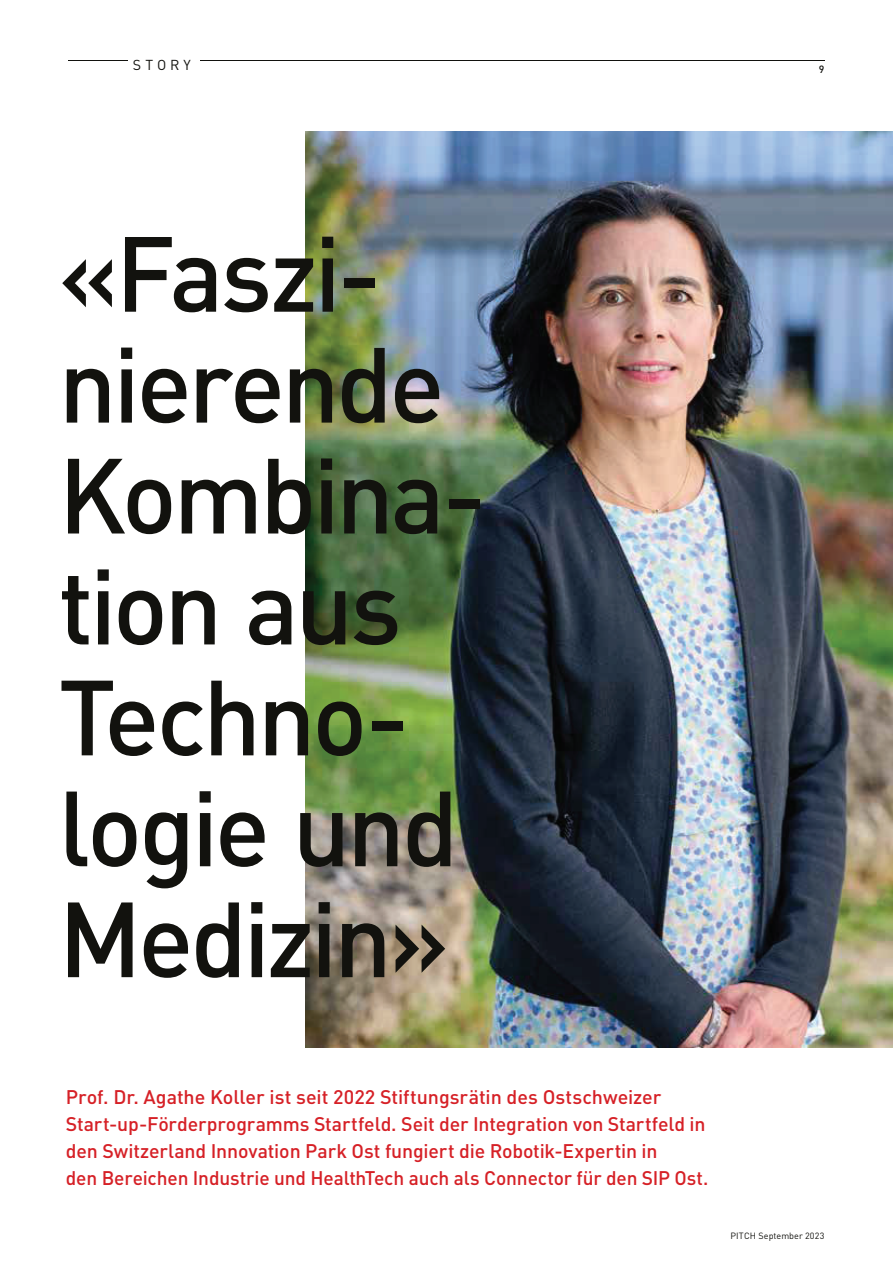
<style>
.page{position:relative;width:893px;height:1263px;background:#fff}
.page>*{position:absolute;margin:0;border:0;box-sizing:border-box;transform-origin:0 0}
.t1{font:500 104.85px/110.9px "DINOT";letter-spacing:-.035em;color:#12120e}
.t2{font:500 19.5px/27px "DINOT";letter-spacing:-.005em;color:#d62026}
.t3{font:14.25px "DINOT";letter-spacing:.275em;color:#12120e}
.t4{font:500 10.5px "DINOT";color:#12120e}
.t5{font:9px "DINOT";letter-spacing:.015em;color:#12120e}
</style>
<div class="page">
<hr style="left:68px;top:60px;width:756px;height:1px;background:#12120e">
<div style="left:129px;top:59px;width:71px;height:11px;background:#fff"></div>
<img style="left:306px;top:131px;width:586px;height:916px">
<p class="t3" style="left:133px;top:57px;width:59px">STORY</p>
<p class="t4" style="left:819px;top:65px;width:7px">9</p>
<h1 class="t1" style="left:58px;top:228px;width:429px">«Faszi&shy;nierende<br>Kombina&shy;tion aus<br>Techno&shy;logie und<br>Medizin»</h1>
<p class="t2" style="left:66px;top:1085px;width:644px">Prof. Dr. Agathe Koller ist seit 2022 Stiftungsrätin des Ostschweizer Start-up-Förderprogramms Startfeld. Seit der Integration von Startfeld in den Switzerland Innovation Park Ost fungiert die Robotik-Expertin in<br>den Bereichen Industrie und HealthTech auch als Connector für den SIP Ost.</p>
<p class="t5" style="left:730px;top:1231px;width:96px">PITCH September 2023</p>
</div>
